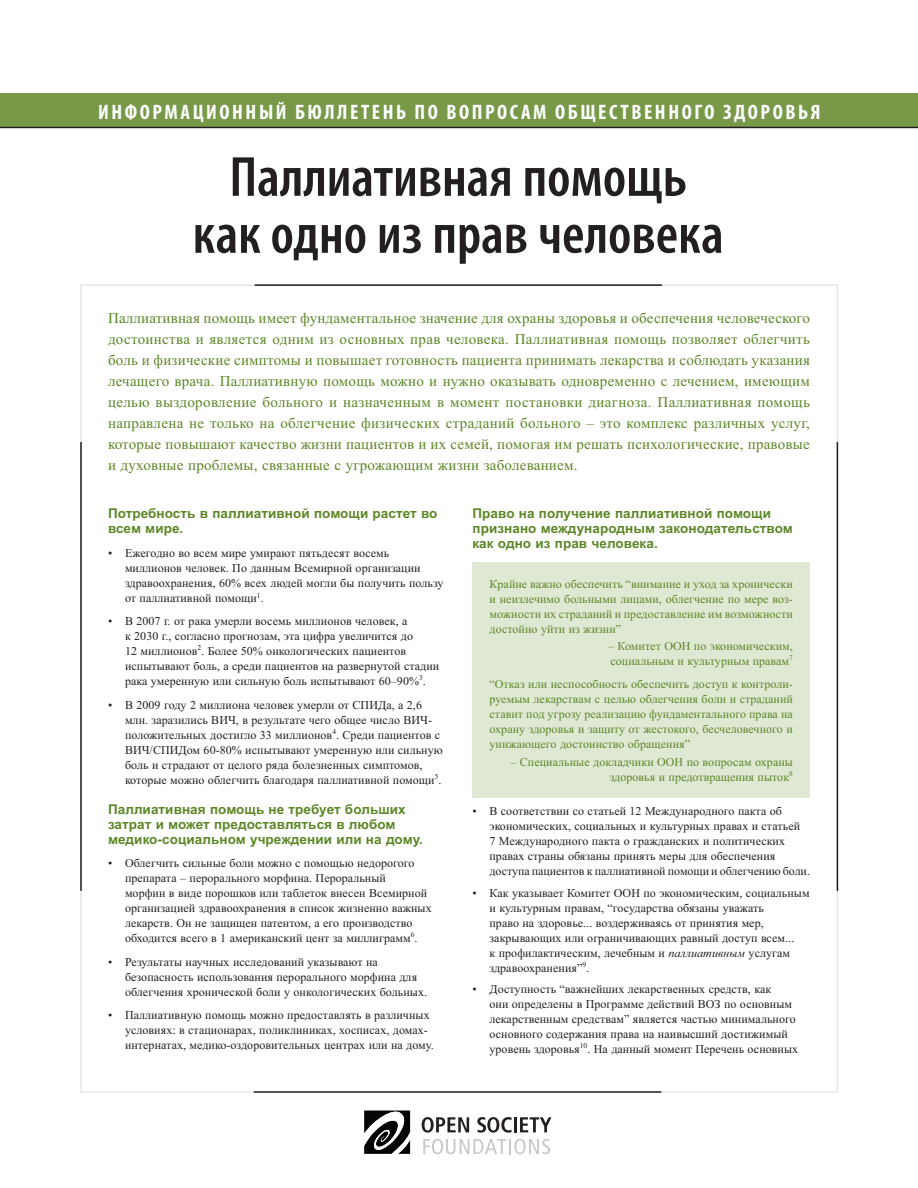
<style>
.page{position:relative;width:918px;height:1188px;background:#fff}
.page>*{position:absolute;margin:0;border:0;box-sizing:border-box;transform-origin:0 0}
.t1{font:600 condensed 57px/57px "Myriad Pro";color:#231f20;text-align:center}
.t2{font:700 condensed 21px "Myriad Pro";letter-spacing:.125em;color:#fff}
.t3{font:15px/21px "Times New Roman";letter-spacing:.015em;color:#5c8727;text-align:justify}
.t4{font:700 13.5px/15px "Arial";letter-spacing:.005em;color:#5c8727}
.t5{font:12px/15px "Times New Roman";letter-spacing:.005em;color:#231f20}
.t6{font:12px/15px "Times New Roman";letter-spacing:.005em;color:#5c8727;text-align:justify}
.s1{font-style:italic}
</style>
<div class="page">
<hr style="left:255px;top:284px;width:407px;height:2px;background:#231f20">
<hr style="left:254px;top:1091px;width:407px;height:2px;background:#231f20">
<hr style="left:837px;top:442px;width:1px;height:449px;background:#231f20">
<hr style="left:80px;top:442px;width:2px;height:449px;background:#231f20">
<div style="left:0;top:94px;width:918px;height:33px;background:#779948"></div>
<hr style="left:0;top:127px;width:918px;height:1px;background:#231f20">
<svg style="left:423px;top:1139px;width:127px;height:15px"></svg>
<svg style="left:422px;top:1117px;width:47px;height:16px"></svg>
<svg style="left:477px;top:1117px;width:35px;height:16px"></svg>
<hr style="left:514px;top:1117px;width:3px;height:15px;background:#231f20">
<svg style="left:520px;top:1117px;width:31px;height:15px"></svg>
<svg style="left:364px;top:1111px;width:46px;height:43px"></svg>
<div style="left:472px;top:563px;width:338px;height:235px;background:#dfe8d3"></div>
<h2 class="t2" style="left:98px;top:105px;width:724px">ИНФОРМАЦИОННЫЙ БЮЛЛЕТЕНЬ ПО ВОПРОСАМ ОБЩЕСТВЕННОГО ЗДОРОВЬЯ</h2>
<h1 class="t1" style="left:193px;top:154px;width:533px">Паллиативная помощь как одно из прав человека</h1>
<p class="t3" style="left:108px;top:309px;width:704px">Паллиативная помощь имеет фундаментальное значение для охраны здоровья и обеспечения человеческого достоинства и является одним из основных прав человека. Паллиативная помощь позволяет облегчить боль и физические симптомы и повышает готовность пациента принимать лекарства и соблюдать указания лечащего врача. Паллиативную помощь можно и нужно оказывать одновременно с лечением, имеющим целью выздоровление больного и назначенным в момент постановки диагноза. Паллиативная помощь направлена не только на облегчение физических страданий больного – это комплекс различных услуг, которые повышают качество жизни пациентов и их семей, помогая им решать психологические, правовые и духовные проблемы, связанные с угрожающим жизни заболеванием.</p>
<p class="t4" style="left:472px;top:506px;width:322px">Право на получение паллиативной помощи признано международным законодательством как одно из прав человека.</p>
<p class="t6" style="left:490px;top:577px;width:305px">Крайне важно обеспечить “внимание и уход за хронически и неизлечимо больными лицами, облегчение по мере воз&shy;можности их страданий и предоставление им возможности достойно уйти из жизни”</p>
<p class="t6" style="left:608px;top:640px;width:186px">– Комитет ООН по экономическим, социальным и культурным правам<sup>7</sup></p>
<p class="t6" style="left:490px;top:678px;width:305px">“Отказ или неспособность обеспечить доступ к контроли&shy;руемым лекарствам с целью облегчения боли и страданий ставит под угрозу реализацию фундаментального права на охрану здоровья и защиту от жестокого, бесчеловечного и унижающего достоинство обращения”</p>
<p class="t6" style="left:510px;top:755px;width:284px;text-align:right">– Специальные докладчики ООН по вопросам охраны здоровья и предотвращения пыток<sup>8</sup></p>
<p class="t5" style="left:490px;top:805px;width:322px;text-indent:-17px">• В соответствии со статьей 12 Международного пакта об экономических, социальных и культурных правах и статьей<br>7 Международного пакта о гражданских и политических правах страны обязаны принять меры для обеспечения доступа пациентов к паллиативной помощи и облегчению боли.</p>
<p class="t5" style="left:490px;top:886px;width:322px;text-indent:-17px">• Как указывает Комитет ООН по экономическим, социальным и культурным правам, “государства обязаны уважать<br>право на здоровье... воздерживаясь от принятия мер, закрывающих или ограничивающих равный доступ всем...<br>к профилактическим, лечебным и <span class="s1">паллиативным</span> услугам здравоохранения”<sup>9</sup>.</p>
<p class="t5" style="left:490px;top:983px;width:310px;text-indent:-17px">• Доступность “важнейших лекарственных средств, как<br>они определены в Программе действий ВОЗ по основным лекарственным средствам” является частью минимального основного содержания права на наивысший достижимый уровень здоровья<sup>10</sup>. На данный момент Перечень основных</p>
<p class="t4" style="left:108px;top:506px;width:331px">Потребность в паллиативной помощи растет во всем мире.</p>
<p class="t5" style="left:125px;top:546px;width:320px;text-indent:-17px">• Ежегодно во всем мире умирают пятьдесят восемь миллионов человек. По данным Всемирной организации здравоохранения, 60% всех людей могли бы получить пользу от паллиативной помощи<sup>1</sup>.</p>
<p class="t5" style="left:125px;top:615px;width:316px;text-indent:-17px">• В 2007 г. от рака умерли восемь миллионов человек, а<br>к 2030 г., согласно прогнозам, эта цифра увеличится до<br>12 миллионов<sup>2</sup>. Более 50% онкологических пациентов испытывают боль, а среди пациентов на развернутой стадии рака умеренную или сильную боль испытывают 60–90%<sup>3</sup>.</p>
<p class="t5" style="left:125px;top:698px;width:319px;text-indent:-17px">• В 2009 году 2 миллиона человек умерли от СПИДа, а 2,6 млн. заразились ВИЧ, в результате чего общее число ВИЧ&shy;положительных достигло 33 миллионов<sup>4</sup>. Среди пациентов с ВИЧ/СПИДом 60-80% испытывают умеренную или сильную боль и страдают от целого ряда болезненных симптомов, которые можно облегчить благодаря паллиативной помощи<sup>5</sup>.</p>
<p class="t4" style="left:108px;top:801px;width:316px">Паллиативная помощь не требует больших затрат и может предоставляться в любом медико-социальном учреждении или на дому.</p>
<p class="t5" style="left:125px;top:857px;width:308px;text-indent:-17px">• Облегчить сильные боли можно с помощью недорогого препарата – перорального морфина. Пероральный<br>морфин в виде порошков или таблеток внесен Всемирной организацией здравоохранения в список жизненно важных лекарств. Он не защищен патентом, а его производство обходится всего в 1 американский цент за миллиграмм<sup>6</sup>.</p>
<p class="t5" style="left:125px;top:955px;width:304px;text-indent:-17px">• Результаты научных исследований указывают на безопасность использования перорального морфина для облегчения хронической боли у онкологических больных.</p>
<p class="t5" style="left:125px;top:1009px;width:310px;text-indent:-17px">• Паллиативную помощь можно предоставлять в различных условиях: в стационарах, поликлиниках, хосписах, домах&shy;интернатах, медико-оздоровительных центрах или на дому.</p>
</div>
